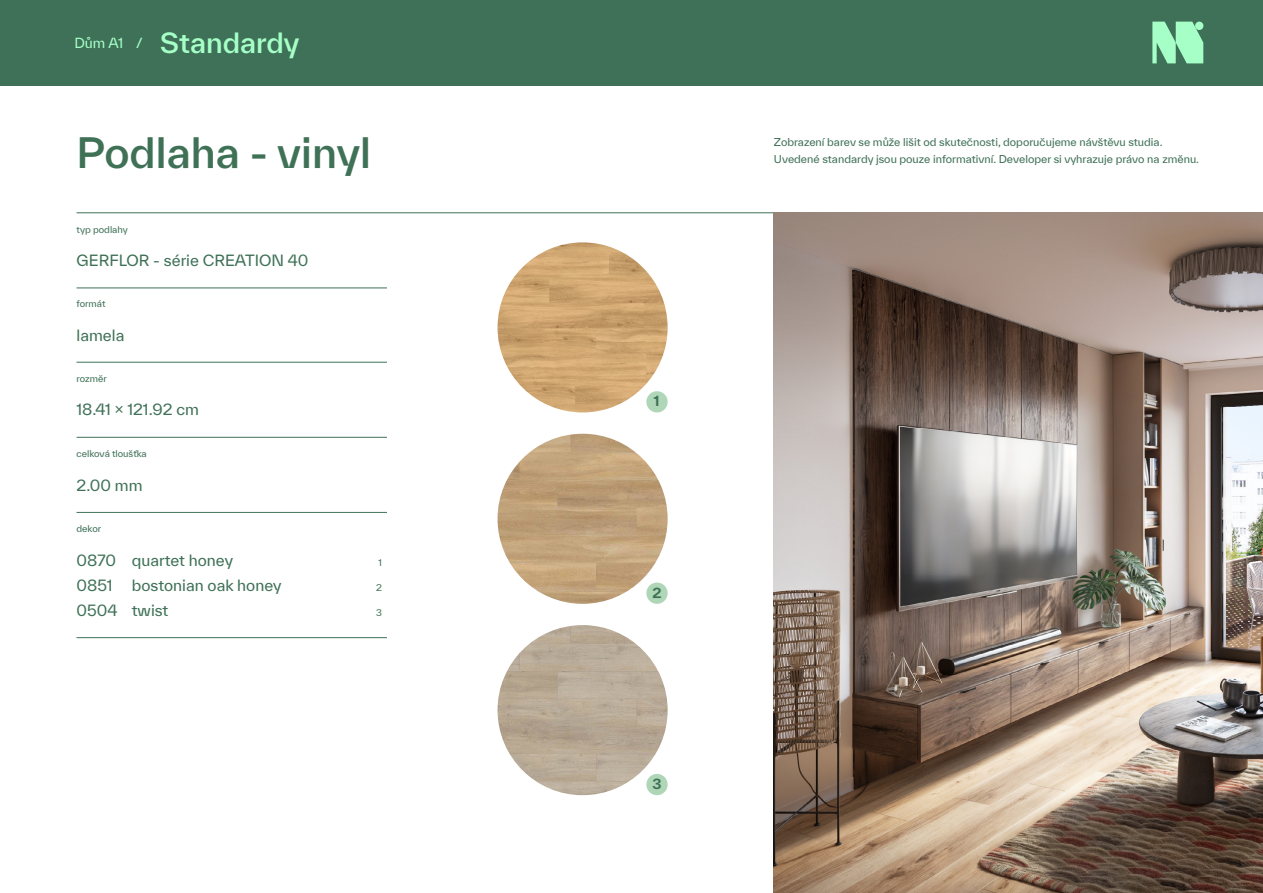
<style>
.page{position:relative;width:1263px;height:893px;background:#fff}
.page>*{position:absolute;margin:0;border:0;box-sizing:border-box;transform-origin:0 0}
.t1{font:500 40.5px "TWK Everett";color:#3f7157}
.t2{font:500 27px "TWK Everett";color:#a5ffc6}
.t3{font:15px "TWK Everett";color:#3f7157}
.t4{font:700 13.5px "TWK Everett";color:#3f7157}
.t5{font:10.5px/16.8px "TWK Everett";color:#3f7157}
.t6{font:9px "TWK Everett";color:#3f7157}
</style>
<div class="page">
<div style="left:0;top:0;width:1263px;height:85px;background:#3e7158"></div>
<svg style="left:1152px;top:22px;width:51px;height:41px"></svg>
<img style="left:497px;top:242px;width:171px;height:170px;border-radius:85px">
<img style="left:497px;top:434px;width:171px;height:170px;border-radius:85px">
<img style="left:497px;top:625px;width:171px;height:170px;border-radius:85px">
<hr style="left:77px;top:288px;width:310px;height:1px;background:#3f7157">
<hr style="left:77px;top:437px;width:310px;height:1px;background:#3f7157">
<hr style="left:77px;top:512px;width:310px;height:1px;background:#3f7157">
<hr style="left:77px;top:637px;width:310px;height:1px;background:#3f7157">
<hr style="left:77px;top:362px;width:310px;height:1px;background:#3f7157">
<hr style="left:77px;top:213px;width:697px;height:1px;background:#3f7157">
<div style="left:646px;top:391px;width:22px;height:21px;background:#aed6b7;border-radius:50%"></div>
<div style="left:646px;top:583px;width:22px;height:21px;background:#aed6b7;border-radius:50%"></div>
<div style="left:646px;top:774px;width:22px;height:21px;background:#aed6b7;border-radius:50%"></div>
<img style="left:774px;top:213px;width:489px;height:680px">
<h2 class="t2" style="left:74px;top:24px;width:227px"><sup>Dům</sup> <sup>A1</sup> <sup>/</sup> Standardy</h2>
<h1 class="t1" style="left:77px;top:125px;width:296px">Podlaha - vinyl</h1>
<p class="t6" style="left:77px;top:223px;width:53px">typ podlahy</p>
<h3 class="t3" style="left:77px;top:250px;width:233px">GERFLOR - série CREATION 40</h3>
<p class="t6" style="left:77px;top:297px;width:31px">formát</p>
<h3 class="t3" style="left:77px;top:325px;width:49px">lamela</h3>
<p class="t6" style="left:77px;top:372px;width:32px">rozměr</p>
<h3 class="t3" style="left:77px;top:399px;width:124px">18.41 × 121.92 cm</h3>
<p class="t6" style="left:77px;top:448px;width:72px">celková tloušťka</p>
<h3 class="t3" style="left:77px;top:475px;width:68px">2.00 mm</h3>
<p class="t6" style="left:77px;top:522px;width:26px">dekor</p>
<h3 class="t3" style="left:77px;top:550px;width:158px">0870 quartet honey</h3>
<p class="t6" style="left:379px;top:556px;width:5px">1</p>
<h3 class="t3" style="left:77px;top:575px;width:38px">0851</h3>
<h3 class="t3" style="left:132px;top:575px;width:151px">bostonian oak honey</h3>
<p class="t6" style="left:376px;top:581px;width:7px">2</p>
<h3 class="t3" style="left:77px;top:600px;width:93px">0504 twist</h3>
<p class="t6" style="left:376px;top:607px;width:7px">3</p>
<p class="t4" style="left:654px;top:392px;width:7px">1</p>
<p class="t4" style="left:653px;top:583px;width:11px">2</p>
<p class="t4" style="left:653px;top:775px;width:11px">3</p>
<p class="t5" style="left:774px;top:134px;width:427px">Zobrazení barev se může lišit od skutečnosti, doporučujeme návštěvu studia.<br>Uvedené standardy jsou pouze informativní. Developer si vyhrazuje právo na změnu.</p>
</div>
